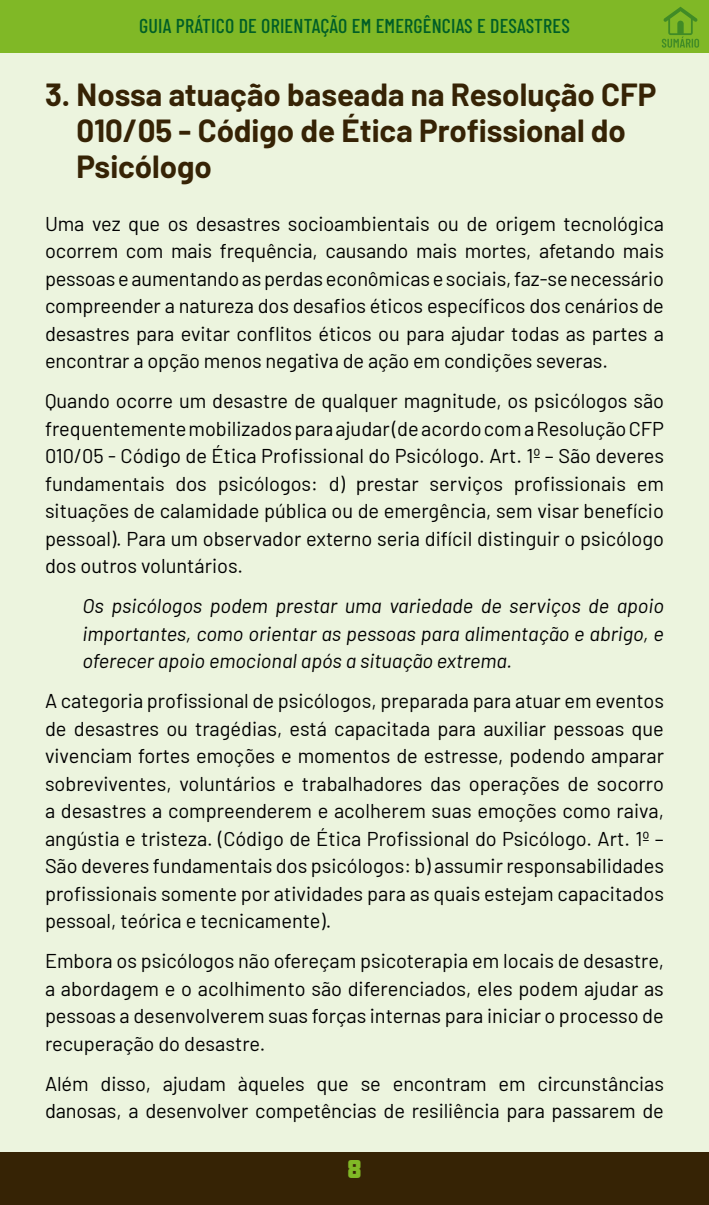
<style>
.page{position:relative;width:709px;height:1205px;background:#fff}
.page>*{position:absolute;margin:0;border:0;box-sizing:border-box;transform-origin:0 0}
.t1{font:700 31.25px/36px "Barlow";color:#362305}
.t2{font:22.5px "Amboy";color:#80b826}
.t3{font:20px/27.5px "Barlow";letter-spacing:-.005em;color:#000;text-align:justify}
.t4{font:italic 20px/27.5px "Barlow";color:#000;text-align:justify}
.t5{font:500 20px "Barlow Condensed";letter-spacing:.01em;color:#005e26}
</style>
<div class="page">
<div style="left:0;top:1152px;width:709px;height:53px;background:#362305"></div>
<div style="left:0;top:0;width:709px;height:52px;background:#80b826"></div>
<div style="left:0;top:52px;width:709px;height:1100px;background:#ecf4de"></div>
<svg style="left:662px;top:7px;width:37px;height:41px"></svg>
<p class="t5" style="left:139px;top:11px;width:432px">GUIA PRÁTICO DE ORIENTAÇÃO EM EMERGÊNCIAS E DESASTRES</p>
<h1 class="t1" style="left:77px;top:75px;width:581px;text-indent:-32px">3. Nossa atuação baseada na Resolução CFP<br>010/05 - Código de Ética Profissional do<br>Psicólogo</h1>
<p class="t3" style="left:45px;top:208px;width:620px">Uma vez que os desastres socioambientais ou de origem tecnológica ocorrem com mais frequência, causando mais mortes, afetando mais pessoas e aumentando as perdas econômicas e sociais, faz-se necessário compreender a natureza dos desafios éticos específicos dos cenários de desastres para evitar conflitos éticos ou para ajudar todas as partes a encontrar a opção menos negativa de ação em condições severas.</p>
<p class="t3" style="left:45px;top:386px;width:620px">Quando ocorre um desastre de qualquer magnitude, os psicólogos são frequentemente mobilizados para ajudar (de acordo com a Resolução CFP 010/05 - Código de Ética Profissional do Psicólogo. Art. 1º – São deveres fundamentais dos psicólogos: d) prestar serviços profissionais em situações de calamidade pública ou de emergência, sem visar benefício pessoal). Para um observador externo seria difícil distinguir o psicólogo dos outros voluntários.</p>
<p class="t4" style="left:82px;top:591px;width:583px">Os psicólogos podem prestar uma variedade de serviços de apoio importantes, como orientar as pessoas para alimentação e abrigo, e oferecer apoio emocional após a situação extrema.</p>
<p class="t3" style="left:45px;top:686px;width:620px">A categoria profissional de psicólogos, preparada para atuar em eventos de desastres ou tragédias, está capacitada para auxiliar pessoas que vivenciam fortes emoções e momentos de estresse, podendo amparar sobreviventes, voluntários e trabalhadores das operações de socorro a desastres a compreenderem e acolherem suas emoções como raiva, angústia e tristeza. (Código de Ética Profissional do Psicólogo. Art. 1º – São deveres fundamentais dos psicólogos: b) assumir responsabilidades profissionais somente por atividades para as quais estejam capacitados pessoal, teórica e tecnicamente).</p>
<p class="t3" style="left:45px;top:946px;width:620px">Embora os psicólogos não ofereçam psicoterapia em locais de desastre, a abordagem e o acolhimento são diferenciados, eles podem ajudar as pessoas a desenvolverem suas forças internas para iniciar o processo de recuperação do desastre.</p>
<p class="t3" style="left:45px;top:1068px;width:620px">Além disso, ajudam àqueles que se encontram em circunstâncias danosas, a desenvolver competências de resiliência para passarem de</p>
<p class="t2" style="left:347px;top:1157px;width:16px">8</p>
</div>
